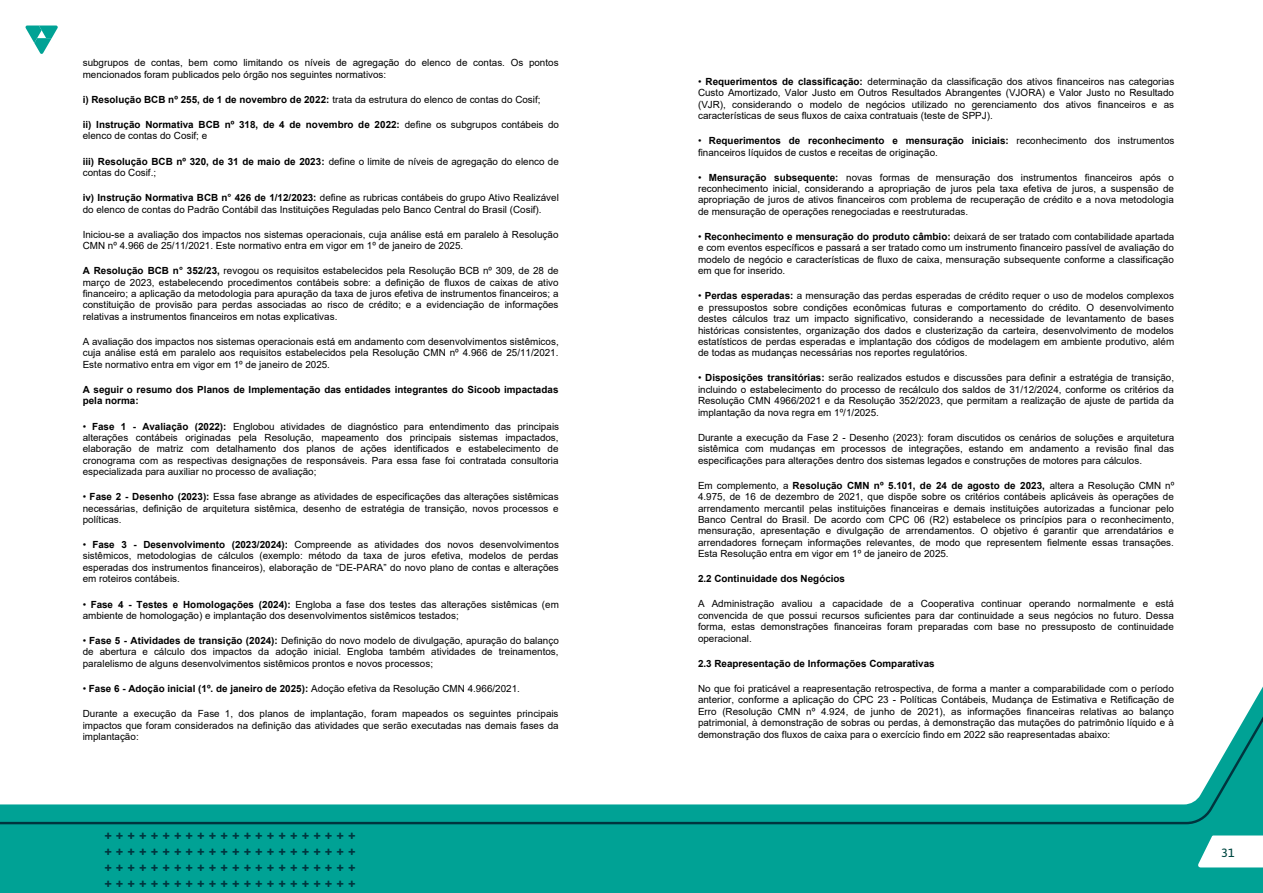
<style>
.page{position:relative;width:1263px;height:893px;background:#fff}
.page>*{position:absolute;margin:0;border:0;box-sizing:border-box;transform-origin:0 0}
.t1{font:800 13.5px/16.2px "Asap";color:#00353e;text-align:justify}
.t2{font:500 12px "Asap";color:#004842}
.t3{font:9.9px/11.4px "Arial";color:#000;text-align:justify}
.t4{font:700 9.9px/11.4px "Arial";color:#000}
.s1{font-weight:400}
.s2{font-weight:700}
</style>
<div class="page">
<svg style="left:0;top:686px;width:1263px;height:207px;background:#21aea2"></svg>
<svg style="left:0;top:696px;width:1263px;height:129px"></svg>
<svg style="left:1197px;top:835px;width:66px;height:32px"></svg>
<svg style="left:26px;top:26px;width:32px;height:28px"></svg>
<p class="t3" style="left:83px;top:57px;width:477px">subgrupos de contas, bem como limitando os níveis de agregação do elenco de contas. Os pontos mencionados foram publicados pelo órgão nos seguintes normativos:</p>
<p class="t4" style="left:83px;top:94px;width:459px">i) Resolução BCB nº 255, de 1 de novembro de 2022: <span class="s1">trata da estrutura do elenco de contas do Cosif;</span></p>
<p class="t3" style="left:83px;top:119px;width:478px"><span class="s2">ii) Instrução Normativa BCB nº 318, de 4 de novembro de 2022:</span> define os subgrupos contábeis do elenco de contas do Cosif; e</p>
<p class="t3" style="left:83px;top:155px;width:478px"><span class="s2">iii) Resolução BCB nº 320, de 31 de maio de 2023:</span> define o limite de níveis de agregação do elenco de contas do Cosif.;</p>
<p class="t3" style="left:83px;top:192px;width:478px"><span class="s2">iv) Instrução Normativa BCB n° 426 de 1/12/2023:</span> define as rubricas contábeis do grupo Ativo Realizável do elenco de contas do Padrão Contábil das Instituições Reguladas pelo Banco Central do Brasil (Cosif).</p>
<p class="t3" style="left:83px;top:228px;width:477px">Iniciou-se a avaliação dos impactos nos sistemas operacionais, cuja análise está em paralelo à Resolução<br>CMN nº 4.966 de 25/11/2021. Este normativo entra em vigor em 1º de janeiro de 2025.</p>
<p class="t3" style="left:83px;top:265px;width:477px"><span class="s2">A Resolução BCB n° 352/23,</span> revogou os requisitos estabelecidos pela Resolução BCB nº 309, de 28 de março de 2023, estabelecendo procedimentos contábeis sobre: a definição de fluxos de caixas de ativo financeiro; a aplicação da metodologia para apuração da taxa de juros efetiva de instrumentos financeiros; a constituição de provisão para perdas associadas ao risco de crédito; e a evidenciação de informações relativas a instrumentos financeiros em notas explicativas.</p>
<p class="t3" style="left:83px;top:336px;width:477px">A avaliação dos impactos nos sistemas operacionais está em andamento com desenvolvimentos sistêmicos, cuja análise está em paralelo aos requisitos estabelecidos pela Resolução CMN nº 4.966 de 25/11/2021.<br>Este normativo entra em vigor em 1º de janeiro de 2025.</p>
<p class="t4" style="left:83px;top:384px;width:477px">A seguir o resumo dos Planos de Implementação das entidades integrantes do Sicoob impactadas pela norma:</p>
<p class="t3" style="left:83px;top:420px;width:478px">• <span class="s2">Fase 1 - Avaliação (2022):</span> Englobou atividades de diagnóstico para entendimento das principais alterações contábeis originadas pela Resolução, mapeamento dos principais sistemas impactados, elaboração de matriz com detalhamento dos planos de ações identificados e estabelecimento de cronograma com as respectivas designações de responsáveis. Para essa fase foi contratada consultoria especializada para auxiliar no processo de avaliação;</p>
<p class="t3" style="left:83px;top:491px;width:477px">• <span class="s2">Fase 2 - Desenho (2023):</span> Essa fase abrange as atividades de especificações das alterações sistêmicas necessárias, definição de arquitetura sistêmica, desenho de estratégia de transição, novos processos e políticas.</p>
<p class="t3" style="left:83px;top:539px;width:478px">• <span class="s2">Fase 3 - Desenvolvimento (2023/2024):</span> Compreende as atividades dos novos desenvolvimentos sistêmicos, metodologias de cálculos (exemplo: método da taxa de juros efetiva, modelos de perdas esperadas dos instrumentos financeiros), elaboração de “DE-PARA” do novo plano de contas e alterações em roteiros contábeis.</p>
<p class="t3" style="left:83px;top:598px;width:478px">• <span class="s2">Fase 4 - Testes e Homologações (2024):</span> Engloba a fase dos testes das alterações sistêmicas (em ambiente de homologação) e implantação dos desenvolvimentos sistêmicos testados;</p>
<p class="t3" style="left:83px;top:635px;width:477px">• <span class="s2">Fase 5 - Atividades de transição (2024):</span> Definição do novo modelo de divulgação, apuração do balanço de abertura e cálculo dos impactos da adoção inicial. Engloba também atividades de treinamentos, paralelismo de alguns desenvolvimentos sistêmicos prontos e novos processos;</p>
<p class="t4" style="left:83px;top:683px;width:439px"><span class="s1">•</span> Fase 6 - Adoção inicial (1º. de janeiro de 2025): <span class="s1">Adoção efetiva da Resolução CMN 4.966/2021.</span></p>
<p class="t3" style="left:83px;top:708px;width:477px">Durante a execução da Fase 1, dos planos de implantação, foram mapeados os seguintes principais impactos que foram considerados na definição das atividades que serão executadas nas demais fases da implantação:</p>
<h1 class="t1" style="left:104px;top:825px;width:253px">+ + + + + + + + + + + + + + + + + + + + + + + + + + + + + + + + + + + + + + + + + + + + + + + + + + + + + + + + + + + + + + + + + + + + + + + + + + + + + + + + + + + + + + + +</h1>
<p class="t3" style="left:698px;top:76px;width:478px">• <span class="s2">Requerimentos de classificação:</span> determinação da classificação dos ativos financeiros nas categorias Custo Amortizado, Valor Justo em Outros Resultados Abrangentes (VJORA) e Valor Justo no Resultado (VJR), considerando o modelo de negócios utilizado no gerenciamento dos ativos financeiros e as características de seus fluxos de caixa contratuais (teste de SPPJ).</p>
<p class="t3" style="left:698px;top:135px;width:478px">• <span class="s2">Requerimentos de reconhecimento e mensuração iniciais:</span> reconhecimento dos instrumentos financeiros líquidos de custos e receitas de originação.</p>
<p class="t3" style="left:698px;top:172px;width:477px">• <span class="s2">Mensuração subsequente:</span> novas formas de mensuração dos instrumentos financeiros após o reconhecimento inicial, considerando a apropriação de juros pela taxa efetiva de juros, a suspensão de apropriação de juros de ativos financeiros com problema de recuperação de crédito e a nova metodologia de mensuração de operações renegociadas e reestruturadas.</p>
<p class="t3" style="left:698px;top:231px;width:478px">• <span class="s2">Reconhecimento e mensuração do produto câmbio:</span> deixará de ser tratado com contabilidade apartada e com eventos específicos e passará a ser tratado como um instrumento financeiro passível de avaliação do modelo de negócio e características de fluxo de caixa, mensuração subsequente conforme a classificação em que for inserido.</p>
<p class="t3" style="left:698px;top:290px;width:478px">• <span class="s2">Perdas esperadas:</span> a mensuração das perdas esperadas de crédito requer o uso de modelos complexos e pressupostos sobre condições econômicas futuras e comportamento do crédito. O desenvolvimento destes cálculos traz um impacto significativo, considerando a necessidade de levantamento de bases históricas consistentes, organização dos dados e clusterização da carteira, desenvolvimento de modelos estatísticos de perdas esperadas e implantação dos códigos de modelagem em ambiente produtivo, além de todas as mudanças necessárias nos reportes regulatórios.</p>
<p class="t3" style="left:698px;top:372px;width:478px">• <span class="s2">Disposições transitórias:</span> serão realizados estudos e discussões para definir a estratégia de transição, incluindo o estabelecimento do processo de recálculo dos saldos de 31/12/2024, conforme os critérios da Resolução CMN 4966/2021 e da Resolução 352/2023, que permitam a realização de ajuste de partida da implantação da nova regra em 1º/1/2025.</p>
<p class="t3" style="left:698px;top:432px;width:478px">Durante a execução da Fase 2 - Desenho (2023): foram discutidos os cenários de soluções e arquitetura sistêmica com mudanças em processos de integrações, estando em andamento a revisão final das especificações para alterações dentro dos sistemas legados e construções de motores para cálculos.</p>
<p class="t3" style="left:698px;top:479px;width:478px">Em complemento, a <span class="s2">Resolução CMN nº 5.101, de 24 de agosto de 2023,</span> altera a Resolução CMN nº 4.975, de 16 de dezembro de 2021, que dispõe sobre os critérios contábeis aplicáveis às operações de arrendamento mercantil pelas instituições financeiras e demais instituições autorizadas a funcionar pelo Banco Central do Brasil. De acordo com CPC 06 (R2) estabelece os princípios para o reconhecimento, mensuração, apresentação e divulgação de arrendamentos. O objetivo é garantir que arrendatários e arrendadores forneçam informações relevantes, de modo que representem fielmente essas transações.<br>Esta Resolução entra em vigor em 1º de janeiro de 2025.</p>
<p class="t4" style="left:698px;top:573px;width:149px">2.2 Continuidade dos Negócios</p>
<p class="t3" style="left:698px;top:598px;width:477px">A Administração avaliou a capacidade de a Cooperativa continuar operando normalmente e está convencida de que possui recursos suficientes para dar continuidade a seus negócios no futuro. Dessa forma, estas demonstrações financeiras foram preparadas com base no pressuposto de continuidade operacional.</p>
<p class="t4" style="left:698px;top:658px;width:238px">2.3 Reapresentação de Informações Comparativas</p>
<p class="t3" style="left:698px;top:683px;width:478px">No que foi praticável a reapresentação retrospectiva, de forma a manter a comparabilidade com o período anterior, conforme a aplicação do CPC 23 - Políticas Contábeis, Mudança de Estimativa e Retificação de Erro (Resolução CMN nº 4.924, de junho de 2021), as informações financeiras relativas ao balanço patrimonial, à demonstração de sobras ou perdas, à demonstração das mutações do patrimônio líquido e à demonstração dos fluxos de caixa para o exercício findo em 2022 são reapresentadas abaixo:</p>
<p class="t2" style="left:1221px;top:844px;width:14px">31</p>
</div>
